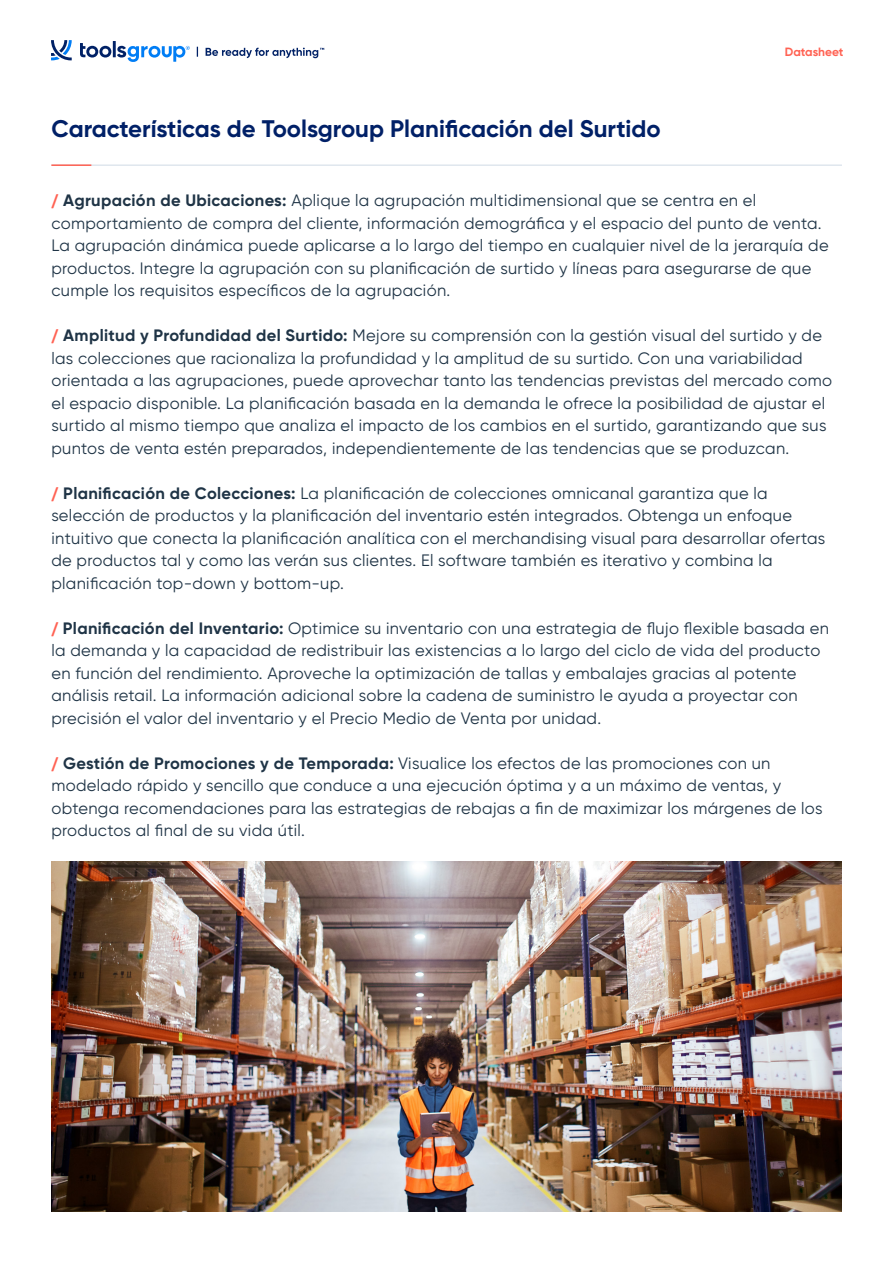
<style>
.page{position:relative;width:893px;height:1263px;background:#fff}
.page>*{position:absolute;margin:0;border:0;box-sizing:border-box;transform-origin:0 0}
.t1{font:700 24px "Gilroy";color:#002067}
.t2{font:16.5px/22.5px "Gilroy";letter-spacing:.02em;color:#1f3446}
.t3{font:700 12px "Gilroy";letter-spacing:-.005em;color:#ff6253}
.s1{font-family:"Calibri";font-weight:700;color:#ff6253}
.s2{font-weight:700}
</style>
<div class="page">
<svg style="left:206px;top:48px;width:118px;height:10px"></svg>
<svg style="left:80px;top:43px;width:31px;height:15px"></svg>
<hr style="left:113px;top:41px;width:3px;height:16px;background:#002166">
<svg style="left:51px;top:40px;width:21px;height:20px"></svg>
<svg style="left:117px;top:46px;width:73px;height:16px"></svg>
<hr style="left:51px;top:164px;width:791px;height:2px;background:#dfe6ee">
<hr style="left:51px;top:164px;width:40px;height:2px;background:#ff6253">
<img style="left:51px;top:861px;width:791px;height:351px">
<h1 class="t1" style="left:51px;top:114px;width:611px">Características de Toolsgroup Planificación del Surtido</h1>
<p class="t3" style="left:785px;top:44px;width:60px">Datasheet</p>
<p class="t2" style="left:51px;top:189px;width:779px"><span class="s1">/</span> <span class="s2">Agrupación de Ubicaciones:</span> Aplique la agrupación multidimensional que se centra en el comportamiento de compra del cliente, información demográfica y el espacio del punto de venta.<br>La agrupación dinámica puede aplicarse a lo largo del tiempo en cualquier nivel de la jerarquía de productos. Integre la agrupación con su planificación de surtido y líneas para asegurarse de que cumple los requisitos específicos de la agrupación.</p>
<p class="t2" style="left:51px;top:324px;width:782px"><span class="s1">/</span> <span class="s2">Amplitud y Profundidad del Surtido:</span> Mejore su comprensión con la gestión visual del surtido y de las colecciones que racionaliza la profundidad y la amplitud de su surtido. Con una variabilidad orientada a las agrupaciones, puede aprovechar tanto las tendencias previstas del mercado como el espacio disponible. La planificación basada en la demanda le ofrece la posibilidad de ajustar el surtido al mismo tiempo que analiza el impacto de los cambios en el surtido, garantizando que sus puntos de venta estén preparados, independientemente de las tendencias que se produzcan.</p>
<p class="t2" style="left:51px;top:481px;width:775px"><span class="s1">/</span> <span class="s2">Planificación de Colecciones:</span> La planificación de colecciones omnicanal garantiza que la selección de productos y la planificación del inventario estén integrados. Obtenga un enfoque intuitivo que conecta la planificación analítica con el merchandising visual para desarrollar ofertas de productos tal y como las verán sus clientes. El software también es iterativo y combina la planificación top-down y bottom-up.</p>
<p class="t2" style="left:51px;top:616px;width:779px"><span class="s1">/</span> <span class="s2">Planificación del Inventario:</span> Optimice su inventario con una estrategia de flujo flexible basada en la demanda y la capacidad de redistribuir las existencias a lo largo del ciclo de vida del producto en función del rendimiento. Aproveche la optimización de tallas y embalajes gracias al potente análisis retail. La información adicional sobre la cadena de suministro le ayuda a proyectar con precisión el valor del inventario y el Precio Medio de Venta por unidad.</p>
<p class="t2" style="left:51px;top:751px;width:773px"><span class="s1">/</span> <span class="s2">Gestión de Promociones y de Temporada:</span> Visualice los efectos de las promociones con un modelado rápido y sencillo que conduce a una ejecución óptima y a un máximo de ventas, y obtenga recomendaciones para las estrategias de rebajas a fin de maximizar los márgenes de los productos al final de su vida útil.</p>
</div>
